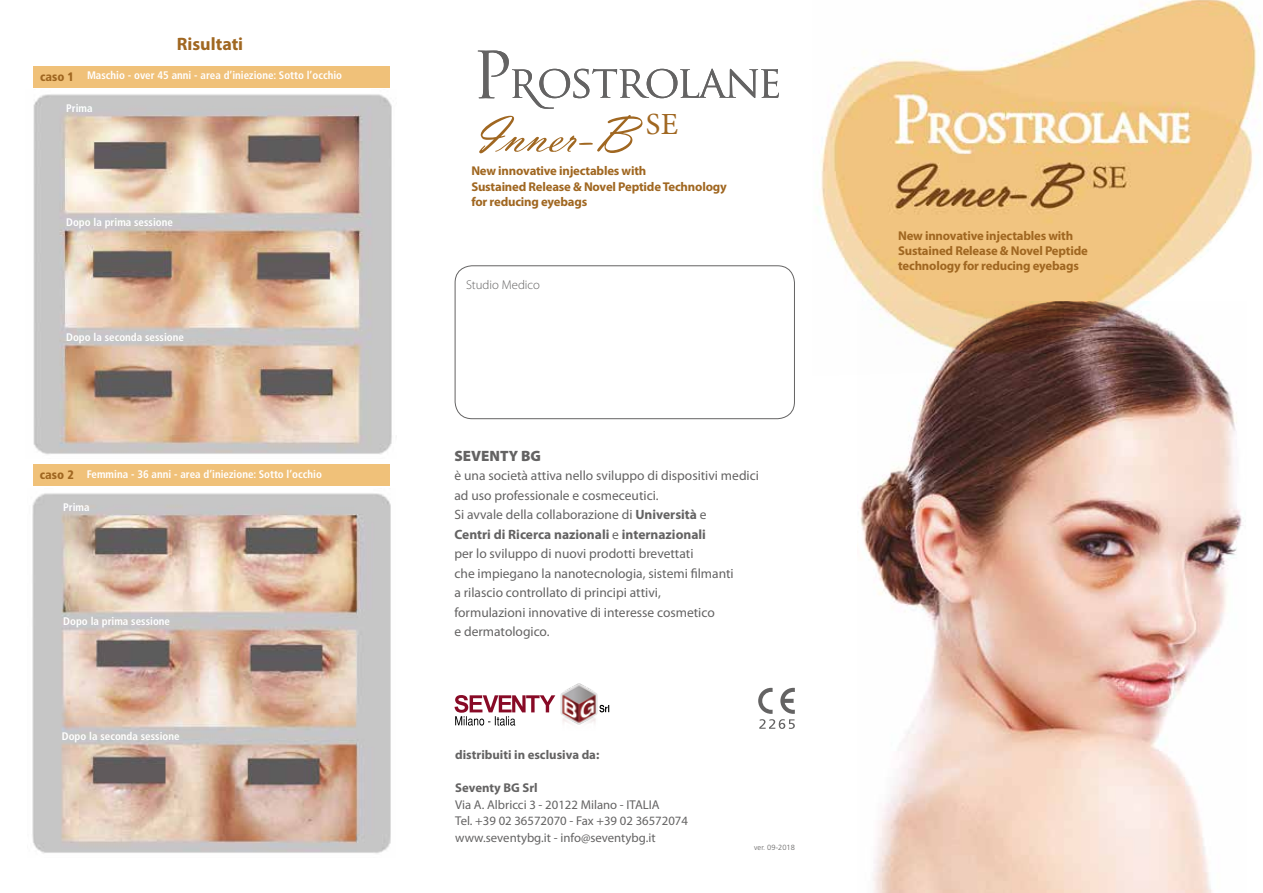
<style>
.page{position:relative;width:1263px;height:893px;background:#fff}
.page>*{position:absolute;margin:0;border:0;box-sizing:border-box;transform-origin:0 0}
.t1{font:52.8px "Vladimir Scr D";color:#a06721}
.t2{font:700 18px "Myriad Pro";color:#a06721}
.t3{font:900 15px "Myriad Pro";color:#646363}
.t4{font:13.5px/19.5px "Myriad Pro";color:#646363}
.t5{font:700 12.75px/15.3px "Myriad Pro";letter-spacing:-.015em;color:#a06721}
.t6{font:12.75px/16.5px "Myriad Pro";color:#646363}
.t7{font:700 12.75px "Myriad Pro";color:#646363}
.t8{font:300 12.75px "Myriad Pro";color:#646363}
.t9{font:900 condensed 12.3px "Frutiger LT Std";color:#a06721}
.t10{font:700 condensed 10.95px "Frutiger LT Std";color:#fff}
.t11{font:300 7.5px "Frutiger LT Std";color:#646363}
.s1{font-weight:900;font-size:12.3px;color:#a06721}
.s2{font-weight:700}
</style>
<div class="page">
<img style="left:818px;top:0;width:442px;height:302px">
<img style="left:560px;top:683px;width:38px;height:42px">
<svg style="left:599px;top:705px;width:10px;height:7px"></svg>
<svg style="left:454px;top:695px;width:101px;height:31px"></svg>
<div style="left:455px;top:265px;width:340px;height:154px;border:1px solid #646363;border-radius:17px"></div>
<svg style="left:758px;top:688px;width:37px;height:41px"></svg>
<img style="left:860px;top:302px;width:383px;height:591px">
<img style="left:33px;top:94px;width:359px;height:361px">
<div style="left:34px;top:66px;width:356px;height:21px;background:#f0c179"></div>
<img style="left:32px;top:493px;width:359px;height:361px">
<div style="left:33px;top:465px;width:357px;height:21px;background:#f0c179"></div>
<svg style="left:478px;top:51px;width:301px;height:58px"></svg>
<h2 class="t2" style="left:177px;top:32px;width:68px">Risultati</h2>
<p class="t10" style="left:87px;top:69px;width:257px">Maschio - over 45 anni - area d’iniezione: Sotto l’occhio</p>
<p class="t10" style="left:66px;top:102px;width:28px">Prima</p>
<p class="t9" style="left:40px;top:69px;width:36px">caso 1</p>
<p class="t10" style="left:66px;top:216px;width:108px">Dopo la prima sessione</p>
<p class="t10" style="left:66px;top:331px;width:119px">Dopo la seconda sessione</p>
<p class="t10" style="left:40px;top:468px;width:284px"><span class="s1">caso 2</span> Femmina - 36 anni - area d’iniezione: Sotto l’occhio</p>
<p class="t10" style="left:63px;top:501px;width:28px">Prima</p>
<p class="t10" style="left:63px;top:615px;width:108px">Dopo la prima sessione</p>
<p class="t10" style="left:62px;top:729px;width:119px">Dopo la seconda sessione</p>
<h1 class="t1" style="left:471px;top:104px;width:208px">Inner-B <sup>SE</sup></h1>
<p class="t5" style="left:471px;top:163px;width:257px">New innovative injectables with<br>Sustained Release &amp; Novel Peptide Technology for reducing eyebags</p>
<p class="t8" style="left:466px;top:277px;width:76px">Studio Medico</p>
<p class="t3" style="left:454px;top:446px;width:88px">SEVENTY BG</p>
<p class="t4" style="left:454px;top:466px;width:306px">è una società attiva nello sviluppo di dispositivi medici ad uso professionale e cosmeceutici.<br>Si avvale della collaborazione di <span class="s2">Università</span> e<br><span class="s2">Centri di Ricerca nazionali</span> e <span class="s2">internazionali<br></span>per lo sviluppo di nuovi prodotti brevettati<br>che impiegano la nanotecnologia, sistemi filmanti<br>a rilascio controllato di principi attivi,<br>formulazioni innovative di interesse cosmetico<br>e dermatologico.</p>
<p class="t7" style="left:455px;top:746px;width:146px">distribuiti in esclusiva da:</p>
<p class="t7" style="left:455px;top:779px;width:84px">Seventy BG Srl</p>
<p class="t6" style="left:455px;top:796px;width:234px">Via A. Albricci 3 - 20122 Milano - ITALIA<br>Tel. +39 02 36572070 - Fax +39 02 36572074 www.seventybg.it - info@seventybg.it</p>
<p class="t11" style="left:754px;top:843px;width:42px">ver. 09-2018</p>
<p class="t5" style="left:898px;top:227px;width:191px">New innovative injectables with<br>Sustained Release &amp; Novel Peptide technology for reducing eyebags</p>
</div>
